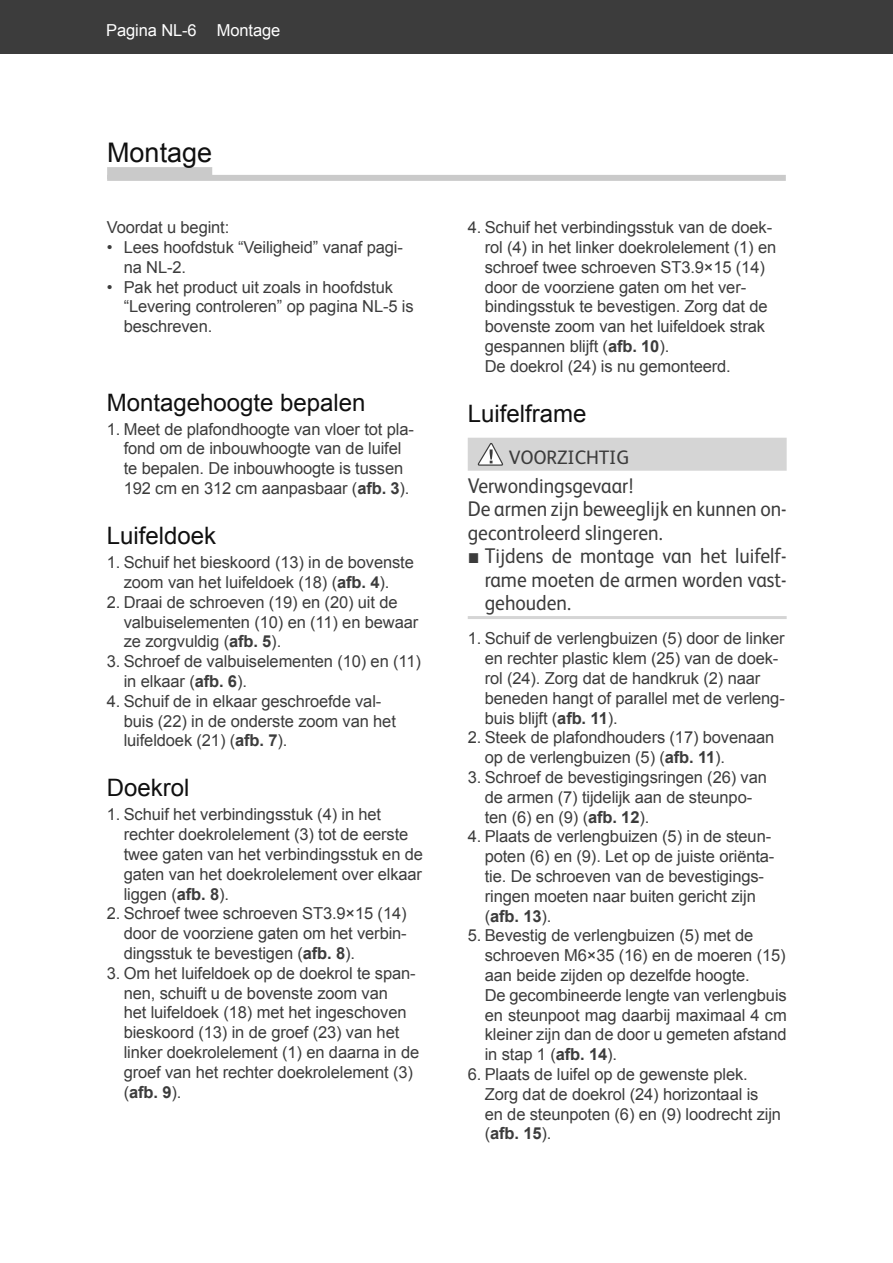
<style>
.page{position:relative;width:893px;height:1263px;background:#fff}
.page>*{position:absolute;margin:0;border:0;box-sizing:border-box;transform-origin:0 0}
.t1{font:27px "Arial";color:#101010}
.t2{font:24px "Arial";color:#101010}
.t3{font:21.3px/23.4px "FS Albert";color:#3c3c3c;scale:.92 1}
.t4{font:19.5px "FS Albert";letter-spacing:-.005em;color:#3c3c3c}
.t5{font:16.5px/19.8px "Arial";letter-spacing:-.01em;color:#3c3c3c}
.t6{font:16.5px "Arial";letter-spacing:-.01em;color:#fff}
.s1{font-weight:700}
.s2{font-family:"Arial"}
</style>
<div class="page">
<div style="left:0;top:0;width:893px;height:54px;background:#3c3c3c"></div>
<div style="left:107px;top:167px;width:105px;height:12px;background:#cacaca"></div>
<div style="left:107px;top:175px;width:679px;height:6px;background:#cacaca"></div>
<div style="left:468px;top:438px;width:319px;height:33px;background:#d5d5d5"></div>
<hr style="left:468px;top:616px;width:319px;height:3px;background:#d5d5d5">
<svg style="left:478px;top:443px;width:26px;height:23px"></svg>
<p class="t6" style="left:106px;top:20px;width:175px">Pagina NL-6 Montage</p>
<h1 class="t1" style="left:107px;top:135px;width:107px">Montage</h1>
<p class="t5" style="left:107px;top:218px;width:124px">Voordat u begint:</p>
<p class="t5" style="left:124px;top:237px;width:281px;text-indent:-17px">• Lees hoofdstuk “Veiligheid” vanaf pagi&shy;na NL-2.</p>
<p class="t5" style="left:124px;top:277px;width:291px;text-indent:-17px">• Pak het product uit zoals in hoofdstuk “Levering controleren” op pagina NL-5 is beschreven.</p>
<h2 class="t2" style="left:107px;top:386px;width:260px">Montagehoogte bepalen</h2>
<p class="t5" style="left:124px;top:419px;width:292px;text-indent:-17px">1. Meet de plafondhoogte van vloer tot pla&shy;fond om de inbouwhoogte van de luifel te bepalen. De inbouwhoogte is tussen 192 cm en 312 cm aanpasbaar (<span class="s1">afb. 3</span>).</p>
<h2 class="t2" style="left:107px;top:520px;width:111px">Luifeldoek</h2>
<p class="t5" style="left:107px;top:553px;width:309px;text-align:center">1. Schuif het bieskoord (13) in de bovenste zoom van het luifeldoek (18) (<span class="s1">afb. 4</span>).</p>
<p class="t5" style="left:124px;top:592px;width:296px;text-indent:-17px">2. Draai de schroeven (19) en (20) uit de valbuiselementen (10) en (11) en bewaar ze zorgvuldig (<span class="s1">afb. 5</span>).</p>
<p class="t5" style="left:124px;top:652px;width:299px;text-indent:-17px">3. Schroef de valbuiselementen (10) en (11) in elkaar (<span class="s1">afb. 6</span>).</p>
<p class="t5" style="left:124px;top:691px;width:274px;text-indent:-17px">4. Schuif de in elkaar geschroefde val&shy;buis (22) in de onderste zoom van het luifeldoek (21) (<span class="s1">afb. 7</span>).</p>
<h2 class="t2" style="left:107px;top:772px;width:84px">Doekrol</h2>
<p class="t5" style="left:124px;top:805px;width:301px;text-indent:-17px">1. Schuif het verbindingsstuk (4) in het rechter doekrolelement (3) tot de eerste twee gaten van het verbindingsstuk en de gaten van het doekrolelement over elkaar liggen (<span class="s1">afb. 8</span>).</p>
<p class="t5" style="left:124px;top:904px;width:285px;text-align:justify;text-indent:-17px">2. Schroef twee schroeven ST3.9×15 (14) door de voorziene gaten om het verbin&shy;dingsstuk te bevestigen (<span class="s1">afb. 8</span>).</p>
<p class="t5" style="left:124px;top:963px;width:297px;text-indent:-17px">3. Om het luifeldoek op de doekrol te span&shy;nen, schuift u de bovenste zoom van<br>het luifeldoek (18) met het ingeschoven bieskoord (13) in de groef (23) van het linker doekrolelement (1) en daarna in de groef van het rechter doekrolelement (3) (<span class="s1">afb. 9</span>).</p>
<p class="t5" style="left:485px;top:218px;width:293px;text-indent:-17px">4. Schuif het verbindingsstuk van de doek&shy;rol (4) in het linker doekrolelement (1) en schroef twee schroeven ST3.9×15 (14) door de voorziene gaten om het ver&shy;bindingsstuk te bevestigen. Zorg dat de bovenste zoom van het luifeldoek strak gespannen blijft (<span class="s1">afb. 10</span>).<br>De doekrol (24) is nu gemonteerd.</p>
<h2 class="t2" style="left:468px;top:398px;width:120px">Luifelframe</h2>
<p class="t4" style="left:509px;top:444px;width:122px">VOORZICHTIG</p>
<p class="t3" style="left:468px;top:473px;width:348px">Verwondingsgevaar!<br>De armen zijn beweeglijk en kunnen on&shy;gecontroleerd slingeren.</p>
<p class="t3" style="left:485px;top:543px;width:330px;text-align:justify;text-indent:-17px"><span class="s2">■</span> Tijdens de montage van het luifelf&shy;rame moeten de armen worden vast&shy;gehouden.</p>
<p class="t5" style="left:485px;top:629px;width:302px;text-indent:-17px">1. Schuif de verlengbuizen (5) door de linker en rechter plastic klem (25) van de doek&shy;rol (24). Zorg dat de handkruk (2) naar beneden hangt of parallel met de verleng&shy;buis blijft (<span class="s1">afb. 11</span>).</p>
<p class="t5" style="left:485px;top:728px;width:291px;text-indent:-17px">2. Steek de plafondhouders (17) bovenaan op de verlengbuizen (5) (<span class="s1">afb. 11</span>).</p>
<p class="t5" style="left:485px;top:767px;width:284px;text-indent:-17px">3. Schroef de bevestigingsringen (26) van de armen (7) tijdelijk aan de steunpo&shy;ten (6) en (9) (<span class="s1">afb. 12</span>).</p>
<p class="t5" style="left:485px;top:827px;width:291px;text-indent:-17px">4. Plaats de verlengbuizen (5) in de steun&shy;poten (6) en (9). Let op de juiste oriënta&shy;tie. De schroeven van de bevestigings&shy;ringen moeten naar buiten gericht zijn (<span class="s1">afb. 13</span>).</p>
<p class="t5" style="left:485px;top:926px;width:304px;text-indent:-17px">5. Bevestig de verlengbuizen (5) met de schroeven M6×35 (16) en de moeren (15) aan beide zijden op dezelfde hoogte.<br>De gecombineerde lengte van verlengbuis en steunpoot mag daarbij maximaal 4 cm kleiner zijn dan de door u gemeten afstand in stap 1 (<span class="s1">afb. 14</span>).</p>
<p class="t5" style="left:485px;top:1064px;width:298px;text-indent:-17px">6. Plaats de luifel op de gewenste plek.<br>Zorg dat de doekrol (24) horizontaal is<br>en de steunpoten (6) en (9) loodrecht zijn (<span class="s1">afb. 15</span>).</p>
</div>
